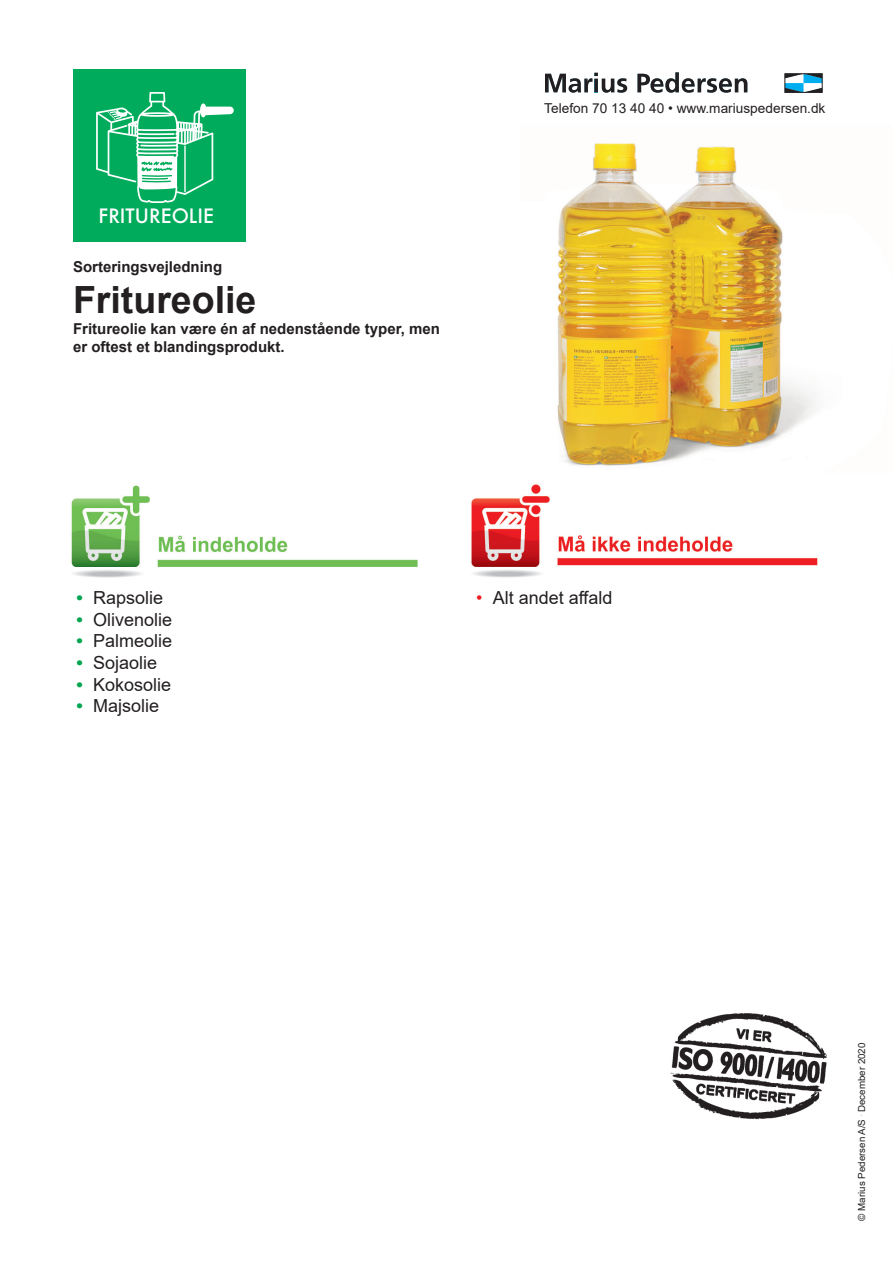
<style>
.page{position:relative;width:893px;height:1263px;background:#fff}
.page>*{position:absolute;margin:0;border:0;box-sizing:border-box;transform-origin:0 0}
.t1{font:700 37.5px "Arial";color:#231f20}
.t2{font:500 19.35px "Futura";color:#fff}
.t3{font:18px "Arial";color:#231f20}
.t4{font:700 15px/18px "Arial";color:#231f20}
.t5{font:13.65px "Arial";color:#231f20}
.t6{font:9.75px "Arial";color:#231f20}
.s1{font-weight:700;color:#00a54f}
.s2{color:#ee1d23}
</style>
<div class="page">
<img style="left:670px;top:1013px;width:157px;height:107px">
<img style="left:71px;top:484px;width:747px;height:94px">
<svg style="left:545px;top:73px;width:82px;height:20px"></svg>
<svg style="left:637px;top:72px;width:110px;height:21px"></svg>
<svg style="left:787px;top:76px;width:33px;height:14px"></svg>
<div style="left:785px;top:74px;width:37px;height:18px;border:1px solid #231f20"></div>
<img style="left:557px;top:143px;width:260px;height:323px">
<div style="left:73px;top:69px;width:172px;height:172px;background:#00ab5b"></div>
<svg style="left:96px;top:92px;width:138px;height:111px"></svg>
<p class="t2" style="left:99px;top:203px;width:117px">FRITUREOLIE</p>
<p class="t4" style="left:73px;top:258px;width:151px">Sorteringsvejledning</p>
<p class="t1" style="left:73px;top:273px;width:185px">Fritureolie</p>
<p class="t4" style="left:73px;top:320px;width:368px">Fritureolie kan være én af nedenstående typer, men er oftest et blandingsprodukt.</p>
<p class="t5" style="left:544px;top:99px;width:283px">Telefon 70 13 40 40 • www.mariuspedersen.dk</p>
<p class="t3" style="left:77px;top:585px;width:88px"><span class="s1">•</span> Rapsolie</p>
<p class="t3" style="left:77px;top:607px;width:97px"><span class="s1">•</span> Olivenolie</p>
<p class="t3" style="left:77px;top:629px;width:97px"><span class="s1">•</span> Palmeolie</p>
<p class="t3" style="left:77px;top:650px;width:82px"><span class="s1">•</span> Sojaolie</p>
<p class="t3" style="left:77px;top:672px;width:96px"><span class="s1">•</span> Kokosolie</p>
<p class="t3" style="left:77px;top:693px;width:84px"><span class="s1">•</span> Majsolie</p>
<p class="t3" style="left:476px;top:585px;width:138px"><span class="s2">•</span> Alt andet affald</p>
<p class="t6" style="left:855px;top:1220px;width:179px;rotate:-90deg">© Marius Pedersen A/S <sup>.</sup> December 2020</p>
</div>
